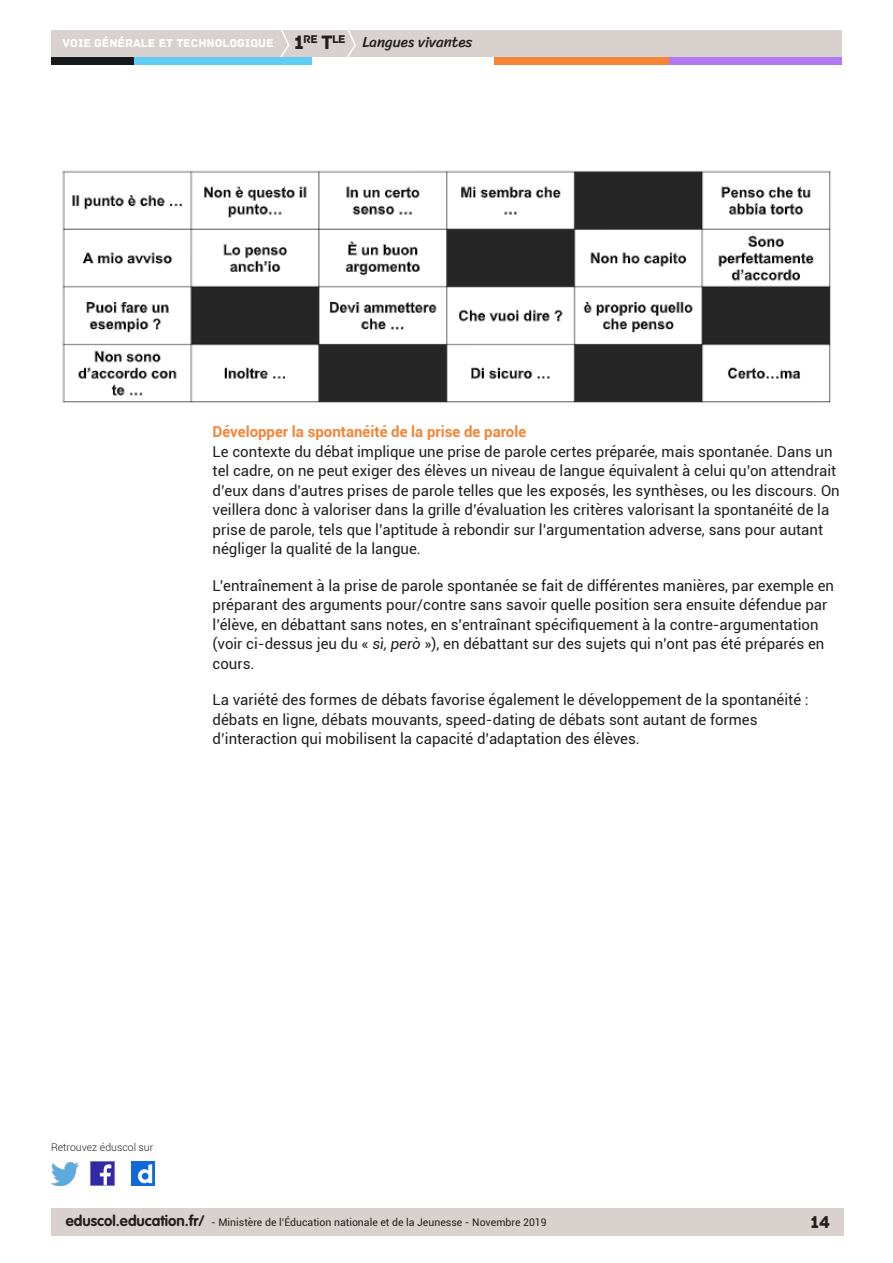
<style>
.page{position:relative;width:893px;height:1263px;background:#fff}
.page>*{position:absolute;margin:0;border:0;box-sizing:border-box;transform-origin:0 0}
.t1{font:18px "Archive";color:#231f20}
.Texte_courant{font:15px/19.5px "Roboto";color:#231f20}
._04_titre_3{font:700 15px "Roboto";color:#f48437}
.t2{font:15px "Sriracha";color:#231f20}
.t3{font:12px "Archive";color:#fff}
.t4{font:11.85px "Archive";color:#231f20}
.t5{font:10.5px "Roboto";color:#231f20}
.t6{font:300 10.5px "Roboto";color:#231f20}
.s1{font-size:20.4px}
.s2{font-size:20.4px;color:#231f20}
.s3{font-style:italic}
.s4{font-family:"VAG Rounded Std";font-weight:700;font-size:15px}
</style>
<div class="page">
<div style="left:51px;top:1209px;width:792px;height:27px;background:#d8d1ce"></div>
<div style="left:51px;top:30px;width:791px;height:27px;background:#d8d1ce"></div>
<svg style="left:280px;top:30px;width:10px;height:27px"></svg>
<svg style="left:347px;top:30px;width:9px;height:27px"></svg>
<div style="left:133px;top:57px;width:179px;height:8px;background:#5fcdf5"></div>
<div style="left:51px;top:57px;width:82px;height:8px;background:#141a1c"></div>
<div style="left:667px;top:57px;width:175px;height:8px;background:#b078f2"></div>
<div style="left:494px;top:57px;width:175px;height:8px;background:#f48437"></div>
<img style="left:91px;top:1162px;width:23px;height:23px">
<img style="left:51px;top:1163px;width:28px;height:22px">
<img style="left:132px;top:1162px;width:22px;height:23px">
<img style="left:62px;top:170px;width:769px;height:233px">
<p class="t4" style="left:303px;top:32px;width:44px">RE <span class="s1">T</span>LE</p>
<p class="t3" style="left:63px;top:36px;width:243px">VOIE GÉNÉRALE ET TECHNOLOGIQUE <span class="s2">1</span></p>
<p class="t2" style="left:363px;top:33px;width:111px">Langues vivantes</p>
<p class="_04_titre_3" style="left:213px;top:421px;width:315px">Développer la spontanéité de la prise de parole</p>
<p class="Texte_courant" style="left:213px;top:441px;width:629px">Le contexte du débat implique une prise de parole certes préparée, mais spontanée. Dans un tel cadre, on ne peut exiger des élèves un niveau de langue équivalent à celui qu’on attendrait d’eux dans d’autres prises de parole telles que les exposés, les synthèses, ou les discours. On veillera donc à valoriser dans la grille d’évaluation les critères valorisant la spontanéité de la prise de parole, tels que l’aptitude à rebondir sur l’argumentation adverse, sans pour autant négliger la qualité de la langue.</p>
<p class="Texte_courant" style="left:213px;top:575px;width:623px">L’entraînement à la prise de parole spontanée se fait de différentes manières, par exemple en préparant des arguments pour/contre sans savoir quelle position sera ensuite défendue par l’élève, en débattant sans notes, en s’entraînant spécifiquement à la contre-argumentation (voir ci-dessus jeu du « <span class="s3">sì, però</span> »), en débattant sur des sujets qui n’ont pas été préparés en cours.</p>
<p class="Texte_courant" style="left:213px;top:689px;width:598px">La variété des formes de débats favorise également le développement de la spontanéité : débats en ligne, débats mouvants, speed-dating de débats sont autant de formes d’interaction qui mobilisent la capacité d’adaptation des élèves.</p>
<p class="t6" style="left:51px;top:1140px;width:104px">Retrouvez éduscol sur</p>
<p class="t5" style="left:66px;top:1215px;width:482px"><span class="s4">eduscol.education.fr/</span> - Ministère de l’Éducation nationale et de la Jeunesse - Novembre 2019</p>
<p class="t1" style="left:810px;top:1211px;width:21px">14</p>
</div>
